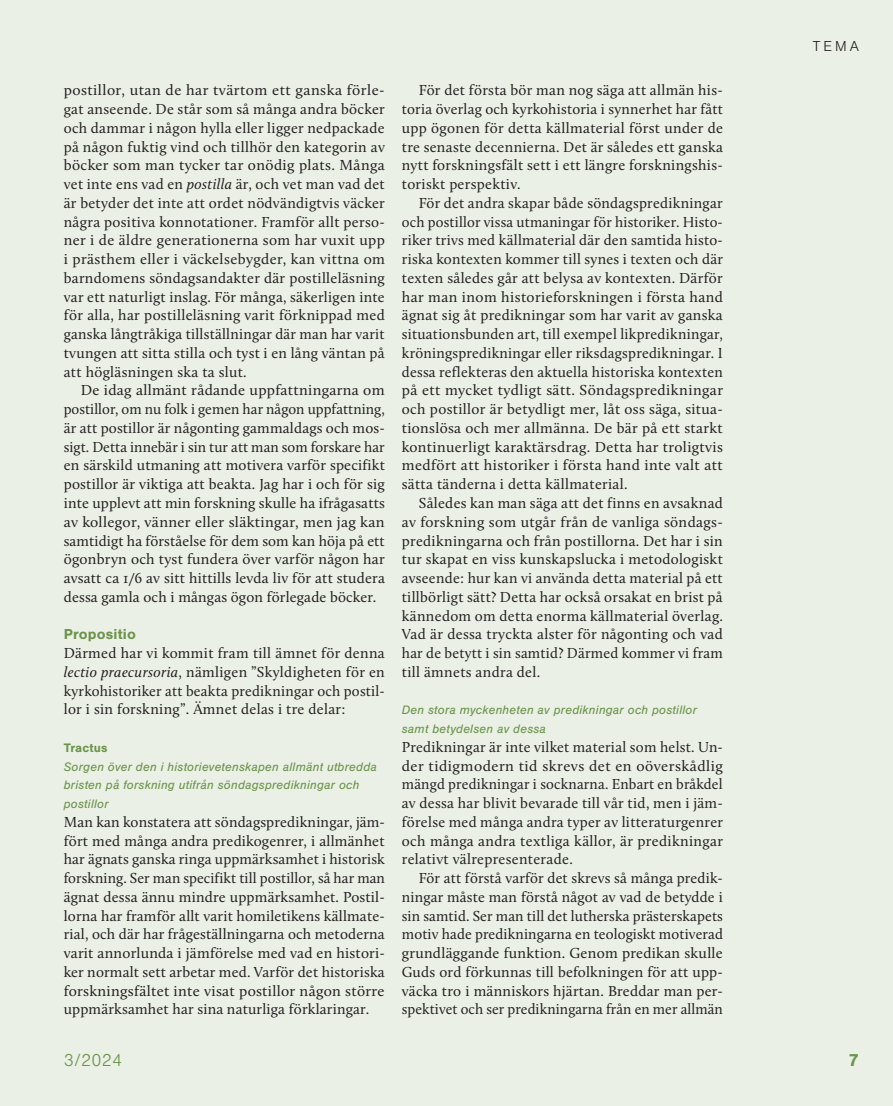
<style>
.page{position:relative;width:893px;height:1106px;background:#ebf0e6}
.page>*{position:absolute;margin:0;border:0;box-sizing:border-box;transform-origin:0 0}
.t1{font:300 18px "Nimbus San";color:#6c944b}
.t2{font:700 18px "Nimbus San";color:#6c944b}
.t3{font:15px/18.8px "Calluna";letter-spacing:.02em;color:#231f20;text-align:justify}
.t4{font:700 15px "Nimbus San";letter-spacing:.01em;color:#6c944b}
.t5{font:300 15px "Nimbus San";color:#231f20}
.t6{font:italic 12.75px/18.8px "Nimbus San";letter-spacing:.02em;color:#6c944b}
.t7{font:700 12.75px "Nimbus San";letter-spacing:.01em;color:#6c944b}
.s1{font-style:italic}
</style>
<div class="page">
<p class="t3" style="left:64px;top:81px;width:323px">postillor, utan de har tvärtom ett ganska förle&shy;gat anseende. De står som så många andra böcker och dammar i någon hylla eller ligger nedpackade på någon fuktig vind och tillhör den kategorin av böcker som man tycker tar onödig plats. Många vet inte ens vad en <span class="s1">postilla</span> är, och vet man vad det är betyder det inte att ordet nödvändigtvis väcker några positiva konnotationer. Framför allt perso&shy;ner i de äldre generationerna som har vuxit upp i prästhem eller i väckelsebygder, kan vittna om barndomens söndagsandakter där postilleläsning var ett naturligt inslag. För många, säkerligen inte för alla, har postilleläsning varit förknippad med ganska långtråkiga tillställningar där man har varit tvungen att sitta stilla och tyst i en lång väntan på att högläsningen ska ta slut.</p>
<p class="t3" style="left:64px;top:381px;width:323px;text-indent:17px">De idag allmänt rådande uppfattningarna om postillor, om nu folk i gemen har någon uppfattning, är att postillor är någonting gammaldags och mos&shy;sigt. Detta innebär i sin tur att man som forskare har en särskild utmaning att motivera varför specifikt postillor är viktiga att beakta. Jag har i och för sig inte upplevt att min forskning skulle ha ifrågasatts av kollegor, vänner eller släktingar, men jag kan samtidigt ha förståelse för dem som kan höja på ett ögonbryn och tyst fundera över varför någon har avsatt ca 1/6 av sitt hittills levda liv för att studera dessa gamla och i mångas ögon förlegade böcker.</p>
<p class="t4" style="left:64px;top:626px;width:74px">Propositio</p>
<p class="t3" style="left:64px;top:643px;width:323px">Därmed har vi kommit fram till ämnet för denna <span class="s1">lectio praecursoria</span>, nämligen ”Skyldigheten för en kyrkohistoriker att beakta predikningar och postil&shy;lor i sin forskning”. Ämnet delas i tre delar:</p>
<p class="t7" style="left:64px;top:740px;width:45px">Tractus</p>
<p class="t6" style="left:64px;top:757px;width:315px">Sorgen över den i historievetenskapen allmänt utbredda bristen på forskning utifrån söndagspredikningar och postillor</p>
<p class="t3" style="left:64px;top:812px;width:323px">Man kan konstatera att söndagspredikningar, jäm&shy;fört med många andra predikogenrer, i allmänhet har ägnats ganska ringa uppmärksamhet i historisk forskning. Ser man specifikt till postillor, så har man ägnat dessa ännu mindre uppmärksamhet. Postil&shy;lorna har framför allt varit homiletikens källmate&shy;rial, och där har frågeställningarna och metoderna varit annorlunda i jämförelse med vad en histori&shy;ker normalt sett arbetar med. Varför det historiska forskningsfältet inte visat postillor någon större uppmärksamhet har sina naturliga förklaringar.</p>
<p class="t3" style="left:402px;top:81px;width:323px;text-indent:17px">För det första bör man nog säga att allmän his&shy;toria överlag och kyrkohistoria i synnerhet har fått upp ögonen för detta källmaterial först under de tre senaste decennierna. Det är således ett ganska nytt forskningsfält sett i ett längre forskningshis&shy;toriskt perspektiv.</p>
<p class="t3" style="left:402px;top:193px;width:323px;text-indent:17px">För det andra skapar både söndagspredikningar och postillor vissa utmaningar för historiker. Histo&shy;riker trivs med källmaterial där den samtida histo&shy;riska kontexten kommer till synes i texten och där texten således går att belysa av kontexten. Därför har man inom historieforskningen i första hand ägnat sig åt predikningar som har varit av ganska situationsbunden art, till exempel likpredikningar, kröningspredikningar eller riksdagspredikningar. I dessa reflekteras den aktuella historiska kontexten på ett mycket tydligt sätt. Söndagspredikningar och postillor är betydligt mer, låt oss säga, situa&shy;tionslösa och mer allmänna. De bär på ett starkt kontinuerligt karaktärsdrag. Detta har troligtvis medfört att historiker i första hand inte valt att sätta tänderna i detta källmaterial.</p>
<p class="t3" style="left:402px;top:493px;width:323px;text-indent:17px">Således kan man säga att det finns en avsaknad av forskning som utgår från de vanliga söndags&shy;predikningarna och från postillorna. Det har i sin tur skapat en viss kunskapslucka i metodologiskt avseende: hur kan vi använda detta material på ett tillbörligt sätt? Detta har också orsakat en brist på kännedom om detta enorma källmaterial överlag.<br>Vad är dessa tryckta alster för någonting och vad har de betytt i sin samtid? Därmed kommer vi fram till ämnets andra del.</p>
<p class="t6" style="left:402px;top:701px;width:297px">Den stora myckenheten av predikningar och postillor samt betydelsen av dessa</p>
<p class="t3" style="left:402px;top:737px;width:323px">Predikningar är inte vilket material som helst. Un&shy;der tidigmodern tid skrevs det en oöverskådlig mängd predikningar i socknarna. Enbart en bråkdel av dessa har blivit bevarade till vår tid, men i jäm&shy;förelse med många andra typer av litteraturgenrer och många andra textliga källor, är predikningar relativt välrepresenterade.</p>
<p class="t3" style="left:402px;top:868px;width:323px;text-indent:17px">För att förstå varför det skrevs så många predik&shy;ningar måste man förstå något av vad de betydde i sin samtid. Ser man till det lutherska prästerskapets motiv hade predikningarna en teologiskt motiverad grundläggande funktion. Genom predikan skulle Guds ord förkunnas till befolkningen för att upp&shy;väcka tro i människors hjärtan. Breddar man per&shy;spektivet och ser predikningarna från en mer allmän</p>
<p class="t5" style="left:813px;top:39px;width:48px">TEMA</p>
<p class="t1" style="left:64px;top:1050px;width:60px">3/2024</p>
<p class="t2" style="left:849px;top:1050px;width:12px">7</p>
</div>
